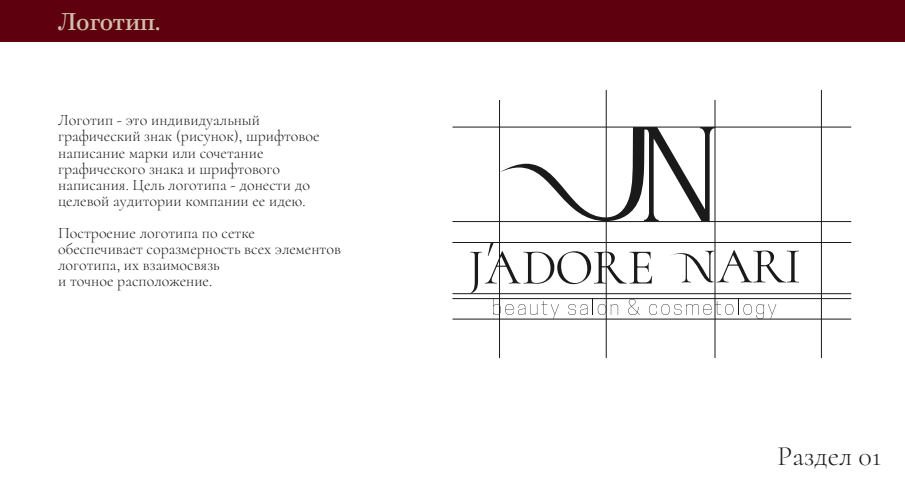
<style>
.page{position:relative;width:905px;height:485px;background:#fff}
.page>*{position:absolute;margin:0;border:0;box-sizing:border-box;transform-origin:0 0}
.t1{font:300 28px "Cormorant";color:#1a1a1a}
.t2{font:24px "Bodoni PTVF";letter-spacing:-.005em;color:#d1c0ad}
.t3{font:300 16px/16px "Cormorant";color:#1a1a1a}
</style>
<div class="page">
<div style="left:0;top:0;width:905px;height:41px;background:#5e000e"></div>
<svg style="left:671px;top:250px;width:128px;height:32px"></svg>
<svg style="left:500px;top:128px;width:214px;height:93px"></svg>
<svg style="left:470px;top:243px;width:187px;height:75px"></svg>
<svg style="left:661px;top:304px;width:8px;height:11px"></svg>
<svg style="left:674px;top:301px;width:47px;height:14px"></svg>
<svg style="left:725px;top:304px;width:8px;height:11px"></svg>
<svg style="left:738px;top:299px;width:1px;height:15px"></svg>
<svg style="left:743px;top:304px;width:9px;height:11px"></svg>
<svg style="left:756px;top:304px;width:20px;height:14px"></svg>
<hr style="left:452px;top:242px;width:399px;height:1px;background:#1a1a1a">
<hr style="left:452px;top:221px;width:399px;height:1px;background:#1a1a1a">
<hr style="left:452px;top:126px;width:399px;height:2px;background:#1a1a1a">
<hr style="left:452px;top:293px;width:399px;height:1px;background:#1a1a1a">
<hr style="left:452px;top:298px;width:399px;height:1px;background:#1a1a1a">
<hr style="left:452px;top:318px;width:399px;height:1px;background:#1a1a1a">
<hr style="left:499px;top:100px;width:1px;height:258px;background:#1a1a1a">
<hr style="left:714px;top:100px;width:1px;height:258px;background:#1a1a1a">
<hr style="left:605px;top:90px;width:2px;height:268px;background:#1a1a1a">
<hr style="left:820px;top:90px;width:2px;height:268px;background:#1a1a1a">
<h2 class="t2" style="left:58px;top:5px;width:104px">Логотип.</h2>
<p class="t3" style="left:58px;top:112px;width:263px">Логотип - это индивидуальный графический знак (рисунок), шрифтовое написание марки или сочетание графического знака и шрифтового написания. Цель логотипа - донести до целевой аудитории компании ее идею.</p>
<p class="t3" style="left:58px;top:224px;width:284px">Построение логотипа по сетке обеспечивает соразмерность всех элементов логотипа, их взаимосвязь<br>и точное расположение.</p>
<h1 class="t1" style="left:777px;top:438px;width:106px">Раздел 01</h1>
</div>
